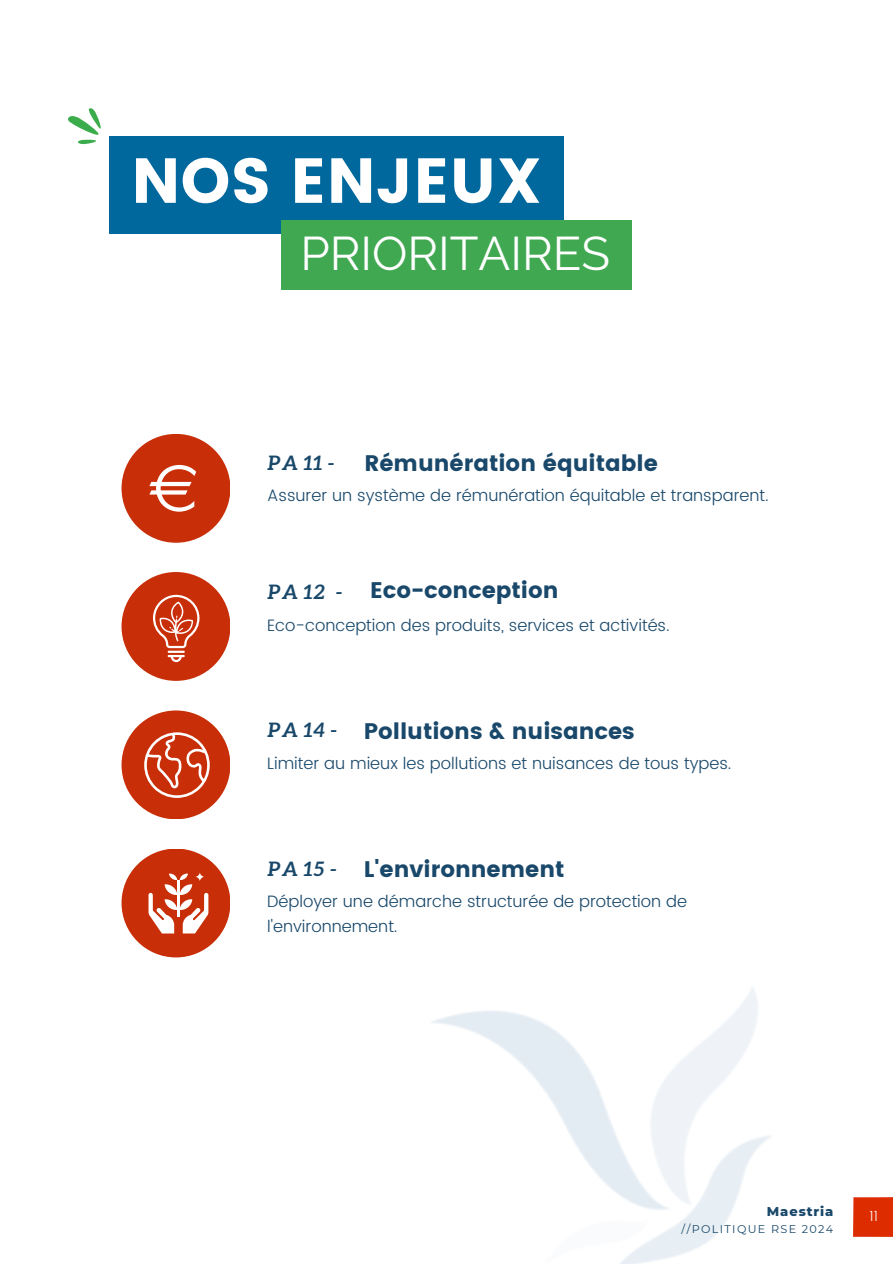
<style>
.page{position:relative;width:893px;height:1264px;background:#fff}
.page>*{position:absolute;margin:0;border:0;box-sizing:border-box;transform-origin:0 0}
.t1{font:63.3px "Poppins";color:#fff}
.t2{font:47.1px "Raleway";color:#fff}
.t3{font:22.5px "Poppins";color:#19486a}
.t4{font:italic 700 19.95px "Aleo";letter-spacing:.025em;color:#19486a}
.t5{font:300 16.5px/24.8px "Poppins";color:#19486a}
.t6{font:300 14.1px "Poppins";color:#fff}
.t7{font:800 13.05px "Montserrat";letter-spacing:.07em;color:#19486a}
.t8{font:11.25px "Montserrat";letter-spacing:.12em;color:#19486a}
</style>
<div class="page">
<div style="left:121px;top:434px;width:109px;height:108px;background:#c82e07;border-radius:50%"></div>
<svg style="left:149px;top:465px;width:47px;height:46px"></svg>
<div style="left:121px;top:848px;width:109px;height:109px;background:#c82e07;border-radius:50%"></div>
<svg style="left:148px;top:873px;width:60px;height:60px"></svg>
<svg style="left:195px;top:872px;width:9px;height:9px"></svg>
<hr style="left:177px;top:880px;width:2px;height:36px;background:#fff">
<div style="left:121px;top:572px;width:109px;height:109px;background:#c82e07;border-radius:50%"></div>
<hr style="left:168px;top:650px;width:17px;height:3px;background:#fff">
<svg style="left:168px;top:655px;width:17px;height:7px"></svg>
<svg style="left:152px;top:594px;width:47px;height:54px"></svg>
<div style="left:121px;top:710px;width:109px;height:109px;background:#c82e07;border-radius:50%"></div>
<svg style="left:144px;top:732px;width:65px;height:65px"></svg>
<div style="left:110px;top:136px;width:454px;height:97px;background:#00689d"></div>
<div style="left:281px;top:220px;width:350px;height:70px;background:#41a852"></div>
<div style="left:853px;top:1197px;width:39px;height:39px;background:#dd2c00"></div>
<svg style="left:68px;top:108px;width:42px;height:39px"></svg>
<h4 class="t1" style="left:131px;top:144px;width:412px">NOS ENJEUX</h4>
<h5 class="t2" style="left:300px;top:225px;width:311px">PRIORITAIRES</h5>
<p class="t3" style="left:364px;top:449px;width:295px">Rémunération équitable</p>
<h1 class="t5" style="left:267px;top:483px;width:503px">Assurer un système de rémunération équitable et transparent.</h1>
<h2 class="t4" style="left:267px;top:451px;width:69px">PA 11 -</h2>
<p class="t3" style="left:370px;top:577px;width:190px">Eco-conception</p>
<h4 class="t5" style="left:267px;top:612px;width:404px">Eco-conception des produits, services et activités.</h4>
<h3 class="t4" style="left:267px;top:580px;width:77px">PA 12 -</h3>
<h5 class="t3" style="left:364px;top:717px;width:272px">Pollutions &amp; nuisances</h5>
<h4 class="t5" style="left:267px;top:751px;width:466px">Limiter au mieux les pollutions et nuisances de tous types.</h4>
<h3 class="t4" style="left:267px;top:718px;width:71px">PA 14 -</h3>
<p class="t3" style="left:364px;top:855px;width:202px">L'environnement</p>
<p class="t5" style="left:267px;top:889px;width:421px">Déployer une démarche structurée de protection de l'environnement.</p>
<p class="t4" style="left:267px;top:856px;width:71px">PA 15 -</p>
<h4 class="t7" style="left:766px;top:1203px;width:68px">Maestria</h4>
<h3 class="t6" style="left:869px;top:1207px;width:10px">11</h3>
<h5 class="t8" style="left:681px;top:1222px;width:153px">//POLITIQUE RSE 2024</h5>
</div>
